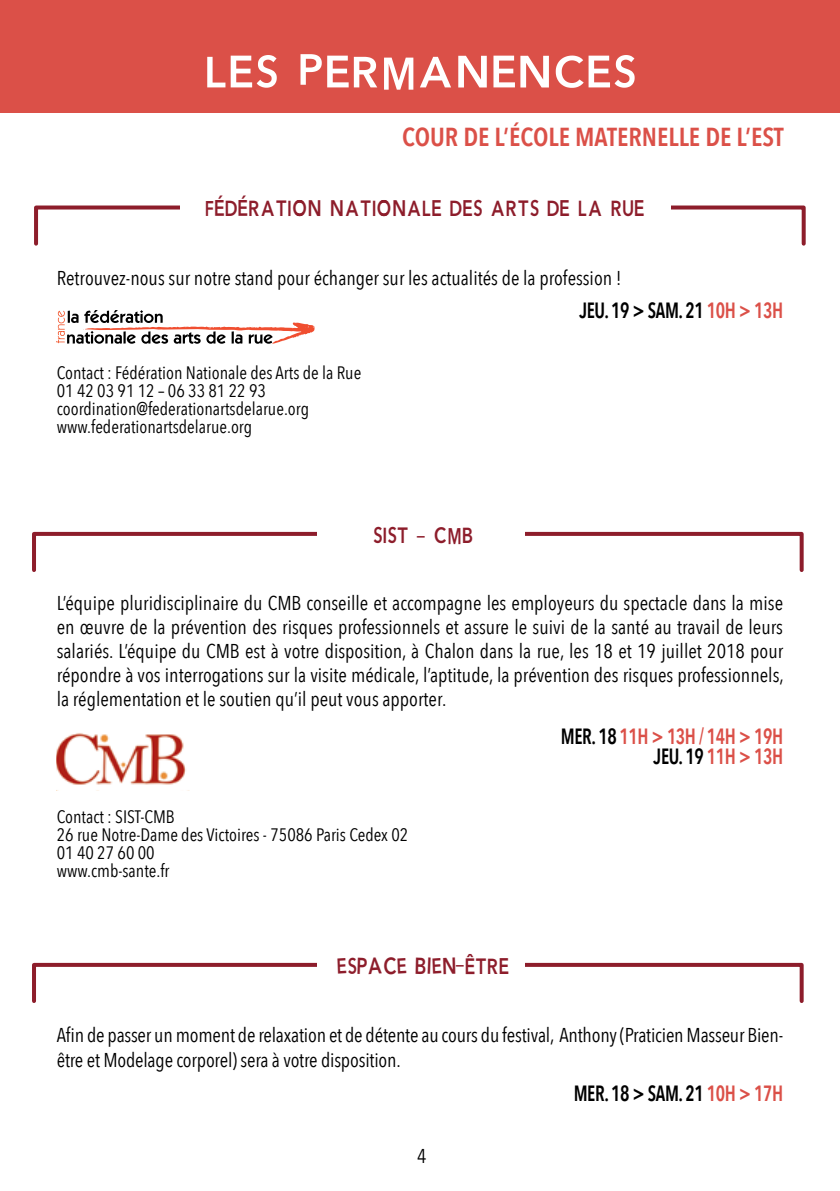
<style>
.page{position:relative;width:840px;height:1191px;background:#fff}
.page>*{position:absolute;margin:0;border:0;box-sizing:border-box;transform-origin:0 0}
.t1{font:72px "Cdl R2018";color:#fff}
.t2{font:36px "Cdl R2018";color:#8d1d2b;scale:.8 1}
.t3{font:600 condensed 26px "Avenir Next LT Pro";color:#db5048}
.t4{font:600 condensed 22px "Avenir Next LT Pro";letter-spacing:-.02em;color:#000;scale:.85 1}
.t5{font:600 condensed 22px/20px "Avenir Next LT Pro";letter-spacing:-.02em;color:#db5048;text-align:right;scale:.85 1}
.t6{font:condensed 20px/24px "Avenir Next LT Pro";letter-spacing:-.01em;color:#000;text-align:justify}
.t7{font:condensed 18px/18px "Avenir Next LT Pro";color:#000}
.s1{color:#db5048}
.s2{color:#000}
</style>
<div class="page">
<svg style="left:57px;top:310px;width:257px;height:34px"></svg>
<div style="left:0;top:0;width:839px;height:112px;background:#db5048"></div>
<img style="left:57px;top:733px;width:129px;height:52px">
<div style="left:34px;top:205px;width:771px;height:41px;border:4px solid #8d1d2b"></div>
<div style="left:180px;top:168px;width:490px;height:80px;background:#fff"></div>
<div style="left:32px;top:532px;width:771px;height:40px;border:4px solid #8d1d2b"></div>
<div style="left:317px;top:494px;width:207px;height:81px;background:#fff"></div>
<div style="left:32px;top:963px;width:771px;height:40px;border:4px solid #8d1d2b"></div>
<div style="left:317px;top:925px;width:207px;height:81px;background:#fff"></div>
<h1 class="t1" style="left:204px;top:20px;width:433px">les permanences</h1>
<h3 class="t3" style="left:402px;top:121px;width:383px">COUR DE L’ÉCOLE MATERNELLE DE L’EST</h3>
<h2 class="t2" style="left:205px;top:183px;width:550px">fédération nationale des arts de la rue</h2>
<p class="t6" style="left:57px;top:266px;width:566px">Retrouvez-nous sur notre stand pour échanger sur les actualités de la profession !</p>
<p class="t7" style="left:57px;top:363px;width:306px">Contact : Fédération Nationale des Arts de la Rue 01 42 03 91 12 – 06 33 81 22 93 coordination@federationartsdelarue.org www.federationartsdelarue.org</p>
<h2 class="t2" style="left:372px;top:509px;width:127px">sist _ cmb</h2>
<p class="t4" style="left:579px;top:297px;width:241px">JEU. 19 &gt; SAM. 21 <span class="s1">10H &gt; 13H</span></p>
<p class="t6" style="left:57px;top:591px;width:728px">L’équipe pluridisciplinaire du CMB conseille et accompagne les employeurs du spectacle dans la mise en œuvre de la prévention des risques professionnels et assure le suivi de la santé au travail de leurs salariés. L’équipe du CMB est à votre disposition, à Chalon dans la rue, les 18 et 19 juillet 2018 pour répondre à vos interrogations sur la visite médicale, l’aptitude, la prévention des risques professionnels, la réglementation et le soutien qu’il peut vous apporter.</p>
<p class="t5" style="left:560px;top:726px;width:263px"><span class="s2">MER. 18</span> 11H &gt; 13H / 14H &gt; 19H<br><span class="s2">JEU. 19</span> 11H &gt; 13H</p>
<p class="t7" style="left:57px;top:808px;width:353px">Contact : SIST-CMB<br>26 rue Notre-Dame des Victoires - 75086 Paris Cedex 02<br>01 40 27 60 00<br>www.cmb-sante.fr</p>
<h2 class="t2" style="left:336px;top:940px;width:217px">ESPACE BIEN_être</h2>
<p class="t6" style="left:57px;top:1023px;width:727px">Afin de passer un moment de relaxation et de détente au cours du festival, Anthony (Praticien Masseur Bien&shy;être et Modelage corporel) sera à votre disposition.</p>
<p class="t4" style="left:573px;top:1080px;width:248px">MER. 18 &gt; SAM. 21 <span class="s1">10H &gt; 17H</span></p>
<p class="t6" style="left:417px;top:1144px;width:11px">4</p>
</div>
